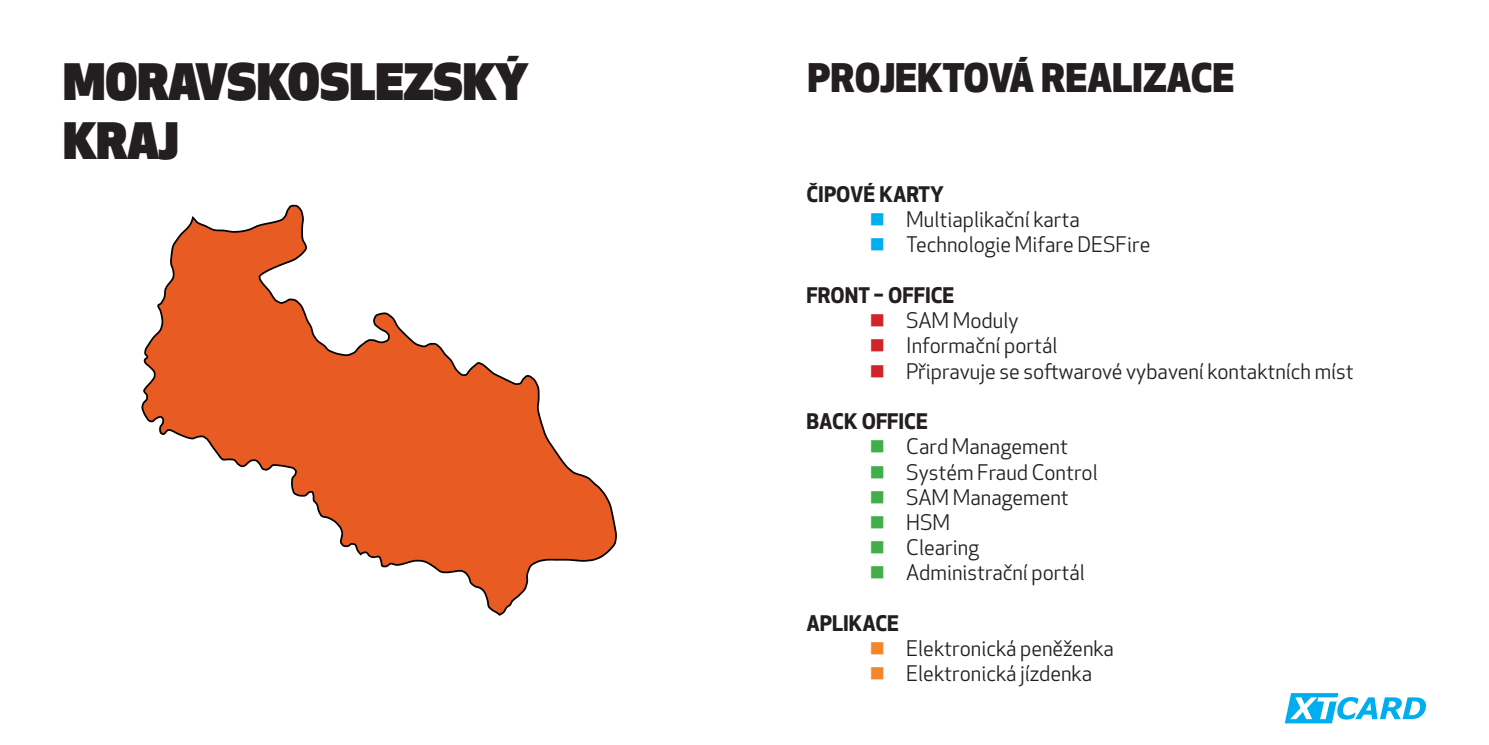
<style>
.page{position:relative;width:1489px;height:745px;background:#fff}
.page>*{position:absolute;margin:0;border:0;box-sizing:border-box;transform-origin:0 0}
.t1{font:900 49px/58.8px "Apex New";color:#231f20}
.t2{font:800 38.5px "Apex New";color:#231f20}
.t3{font:21px "Apex New";color:#231f20}
.t4{font:700 21px "Apex New";color:#231f20}
.s1{color:#00aeef}
.s2{color:#d1232a}
.s3{color:#40ae49}
.s4{color:#f5852a}
</style>
<div class="page">
<svg style="left:141px;top:204px;width:476px;height:412px"></svg>
<svg style="left:1284px;top:693px;width:141px;height:30px"></svg>
<p class="t1" style="left:63px;top:52px;width:467px">MORAVSKOSLEZSKÝ<br>KRAJ</p>
<p class="t2" style="left:807px;top:51px;width:428px">PROJEKTOVÁ REALIZACE</p>
<p class="t4" style="left:806px;top:179px;width:139px">ČIPOVÉ KARTY</p>
<p class="t3" style="left:869px;top:206px;width:212px"><span class="s1">■</span> Multiaplikační karta</p>
<p class="t3" style="left:869px;top:231px;width:282px"><span class="s1">■</span> Technologie Mifare DESFire</p>
<p class="t4" style="left:806px;top:280px;width:149px">FRONT – OFFICE</p>
<p class="t3" style="left:869px;top:307px;width:150px"><span class="s2">■</span> SAM Moduly</p>
<p class="t3" style="left:869px;top:332px;width:189px"><span class="s2">■</span> Informační portál</p>
<p class="t3" style="left:869px;top:357px;width:485px"><span class="s2">■</span> Připravuje se softwarové vybavení kontaktních míst</p>
<p class="t4" style="left:806px;top:406px;width:123px">BACK OFFICE</p>
<p class="t3" style="left:869px;top:433px;width:200px"><span class="s3">■</span> Card Management</p>
<p class="t3" style="left:869px;top:458px;width:230px"><span class="s3">■</span> Systém Fraud Control</p>
<p class="t3" style="left:869px;top:483px;width:201px"><span class="s3">■</span> SAM Management</p>
<p class="t3" style="left:869px;top:508px;width:82px"><span class="s3">■</span> HSM</p>
<p class="t3" style="left:869px;top:534px;width:111px"><span class="s3">■</span> Clearing</p>
<p class="t3" style="left:869px;top:559px;width:217px"><span class="s3">■</span> Administrační portál</p>
<p class="t4" style="left:806px;top:607px;width:94px">APLIKACE</p>
<p class="t3" style="left:869px;top:634px;width:246px"><span class="s4">■</span> Elektronická peněženka</p>
<p class="t3" style="left:869px;top:660px;width:224px"><span class="s4">■</span> Elektronická jízdenka</p>
</div>
